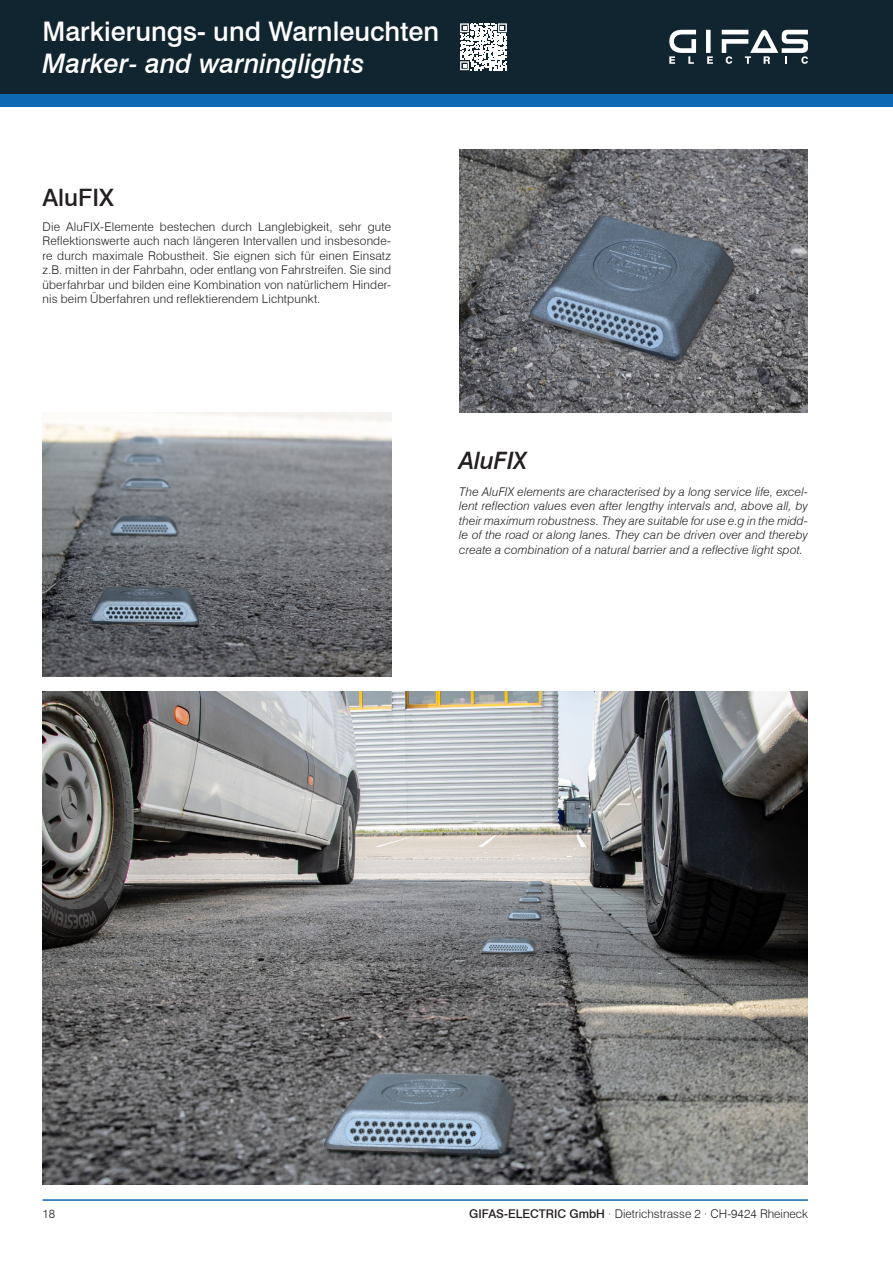
<style>
.page{position:relative;width:893px;height:1263px;background:#fff}
.page>*{position:absolute;margin:0;border:0;box-sizing:border-box;transform-origin:0 0}
.t1{font:500 27px "Swiss 721 BT";color:#fff}
.t2{font:italic 500 27px "Swiss 721 BT";color:#fff}
.t3{font:500 24px "Swiss 721 BT";color:#231f20}
.t4{font:italic 500 24px "Swiss 721 BT";color:#231f20}
.t5{font:300 12px/14.4px "Swiss 721 BT";letter-spacing:.01em;color:#231f20;text-align:justify}
.t6{font:italic 300 12px/14.4px "Swiss 721 BT";letter-spacing:.01em;color:#231f20;text-align:justify}
.s1{font-weight:500}
</style>
<div class="page">
<img style="left:43px;top:691px;width:765px;height:493px">
<img style="left:459px;top:150px;width:349px;height:262px">
<img style="left:43px;top:413px;width:348px;height:263px">
<div style="left:0;top:89px;width:893px;height:17px;background:#0f69b2"></div>
<div style="left:0;top:0;width:893px;height:94px;background:#112530"></div>
<div style="left:706px;top:30px;width:5px;height:23px;background:#fff"></div>
<svg style="left:669px;top:30px;width:27px;height:34px"></svg>
<svg style="left:707px;top:56px;width:6px;height:8px"></svg>
<svg style="left:722px;top:30px;width:86px;height:34px"></svg>
<hr style="left:43px;top:1199px;width:765px;height:2px;background:#0f69b2">
<svg style="left:460px;top:23px;width:47px;height:47px"></svg>
<h1 class="t1" style="left:43px;top:15px;width:398px">Markierungs- und Warnleuchten</h1>
<h1 class="t2" style="left:43px;top:47px;width:324px">Marker- and warninglights</h1>
<h2 class="t3" style="left:43px;top:183px;width:73px">AluFIX</h2>
<p class="t5" style="left:43px;top:219px;width:350px">Die AluFIX-Elemente bestechen durch Langlebigkeit, sehr gute Reflektionswerte auch nach längeren Intervallen und insbesonde&shy;re durch maximale Robustheit. Sie eignen sich für einen Einsatz z.B. mitten in der Fahrbahn, oder entlang von Fahrstreifen. Sie sind überfahrbar und bilden eine Kombination von natürlichem Hinder&shy;nis beim Überfahren und reflektierendem Lichtpunkt.</p>
<h2 class="t4" style="left:459px;top:446px;width:69px">AluFIX</h2>
<p class="t6" style="left:459px;top:484px;width:350px">The AluFIX elements are characterised by a long service life, excel&shy;lent reflection values even after lengthy intervals and, above all, by their maximum robustness. They are suitable for use e.g in the midd&shy;le of the road or along lanes. They can be driven over and thereby create a combination of a natural barrier and a reflective light spot.</p>
<p class="t5" style="left:43px;top:1207px;width:14px">18</p>
<p class="t5" style="left:469px;top:1207px;width:340px"><span class="s1">GIFAS-ELECTRIC GmbH</span> · Dietrichstrasse 2 · CH-9424 Rheineck</p>
</div>
